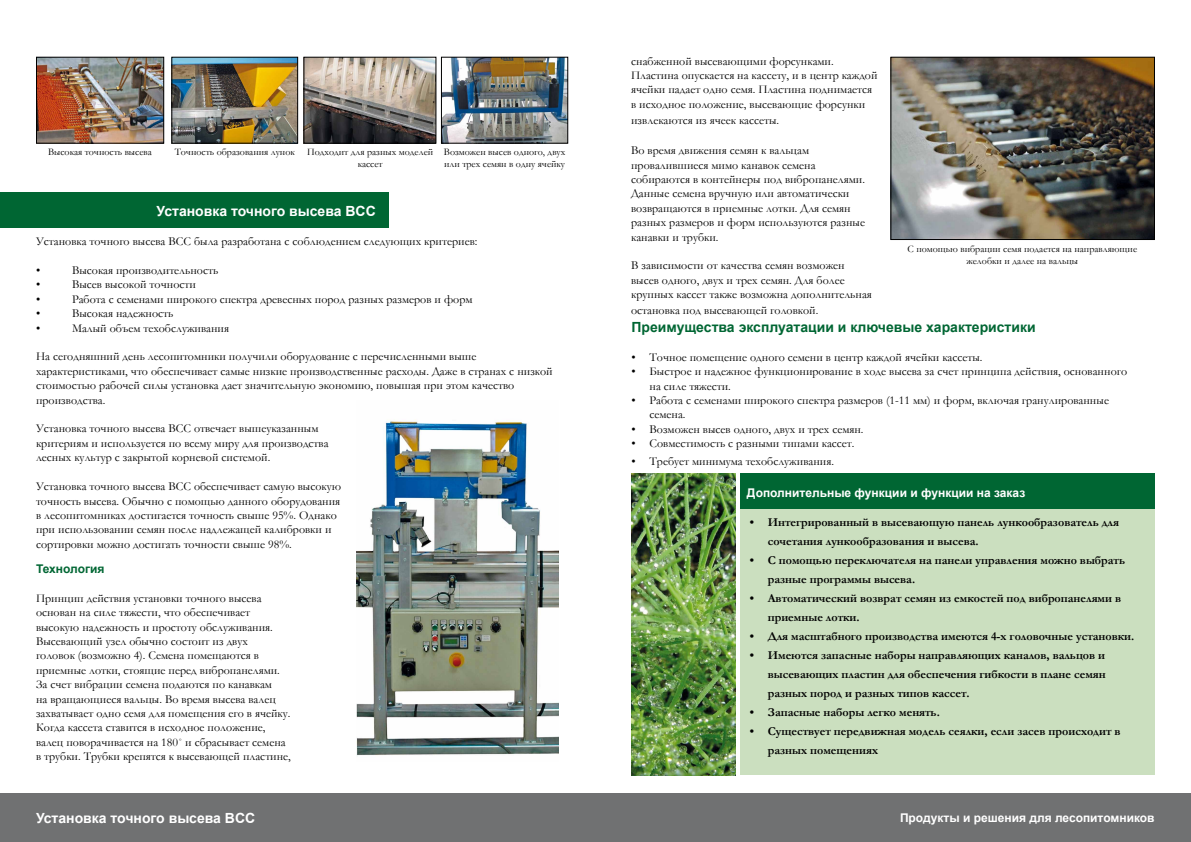
<style>
.page{position:relative;width:1191px;height:842px;background:#fff}
.page>*{position:absolute;margin:0;border:0;box-sizing:border-box;transform-origin:0 0}
.t1{font:700 14px "Arial";color:#fff}
.t2{font:700 14px "Arial";color:#063}
.t3{font:12px/14.4px "Garamond";color:#000}
.t4{font:700 12px/19px "Garamond";color:#000}
.t5{font:700 12px "Arial";color:#fff}
.t6{font:700 12px "Arial";color:#063}
.t7{font:10px/12px "Garamond";color:#000}
</style>
<div class="page">
<div style="left:0;top:192px;width:389px;height:36px;background:#063"></div>
<div style="left:0;top:793px;width:1191px;height:49px;background:#707172"></div>
<div style="left:740px;top:509px;width:414px;height:266px;background:#cbdfbf"></div>
<img style="left:631px;top:473px;width:105px;height:302px">
<div style="left:740px;top:473px;width:414px;height:36px;background:#063"></div>
<img style="left:892px;top:59px;width:261px;height:179px">
<div style="left:890px;top:57px;width:265px;height:183px;border:1px solid #000"></div>
<img style="left:38px;top:59px;width:124px;height:83px">
<div style="left:36px;top:57px;width:128px;height:87px;border:1px solid #000"></div>
<img style="left:173px;top:59px;width:123px;height:83px">
<div style="left:171px;top:57px;width:127px;height:87px;border:1px solid #000"></div>
<img style="left:305px;top:59px;width:129px;height:83px">
<div style="left:303px;top:57px;width:133px;height:87px;border:1px solid #000"></div>
<img style="left:443px;top:59px;width:123px;height:83px">
<div style="left:441px;top:57px;width:127px;height:87px;border:1px solid #000"></div>
<img style="left:356px;top:419px;width:203px;height:337px">
<p class="t7" style="left:48px;top:146px;width:105px">Высокая точность высева</p>
<p class="t7" style="left:358px;top:146px;width:77px;text-indent:-183px">Точность образования лунок Подходит для разных моделей кассет</p>
<p class="t7" style="left:444px;top:146px;width:123px">Возможен высев одного, двух или трех семян в одну ячейку</p>
<p class="t1" style="left:156px;top:202px;width:221px">Установка точного высева BCC</p>
<p class="t3" style="left:36px;top:234px;width:443px">Установка точного высева ВСС была разработана с соблюдением следующих критериев:</p>
<p class="t3" style="left:36px;top:263px;width:6px">•</p>
<p class="t3" style="left:72px;top:263px;width:148px">Высокая производительность</p>
<p class="t3" style="left:36px;top:277px;width:6px">•</p>
<p class="t3" style="left:72px;top:277px;width:125px">Высев высокой точности</p>
<p class="t3" style="left:36px;top:292px;width:6px">•</p>
<p class="t3" style="left:72px;top:292px;width:402px">Работа с семенами широкого спектра древесных пород разных размеров и форм</p>
<p class="t3" style="left:36px;top:306px;width:6px">•</p>
<p class="t3" style="left:72px;top:306px;width:103px">Высокая надежность</p>
<p class="t3" style="left:36px;top:320px;width:6px">•</p>
<p class="t3" style="left:72px;top:320px;width:158px">Малый объем техобслуживания</p>
<p class="t3" style="left:36px;top:349px;width:518px">На сегодняшний день лесопитомники получили оборудование с перечисленными выше характеристиками, что обеспечивает самые низкие производственные расходы. Даже в странах с низкой стоимостью рабочей силы установка дает значительную экономию, повышая при этом качество производства.</p>
<p class="t3" style="left:36px;top:421px;width:294px">Установка точного высева ВСС отвечает вышеуказанным критериям и используется по всему миру для производства лесных культур с закрытой корневой системой.</p>
<p class="t3" style="left:36px;top:479px;width:306px">Установка точного высева ВСС обеспечивает самую высокую точность высева. Обычно с помощью данного оборудования в лесопитомниках достигается точность свыше 95%. Однако при использовании семян после надлежащей калибровки и сортировки можно достигать точности свыше 98%.</p>
<p class="t6" style="left:36px;top:561px;width:70px">Технология</p>
<p class="t3" style="left:36px;top:590px;width:256px">Принцип действия установки точного высева основан на силе тяжести, что обеспечивает высокую надежность и простоту обслуживания.<br>Высевающий узел обычно состоит из двух<br>головок (возможно 4). Семена помещаются в приемные лотки, стоящие перед вибропанелями.<br>За счет вибрации семена подаются по канавкам<br>на вращающиеся вальцы. Во время высева валец захватывает одно семя для помещения его в ячейку.<br>Когда кассета ставится в исходное положение, валец поворачивается на 180˚ и сбрасывает семена в трубки. Трубки крепятся к высевающей пластине,</p>
<p class="t3" style="left:631px;top:53px;width:248px">снабженной высевающими форсунками.<br>Пластина опускается на кассету, и в центр каждой ячейки падает одно семя. Пластина поднимается в исходное положение, высевающие форсунки</p>
<p class="t3" style="left:631px;top:112px;width:150px">извлекаются из ячеек кассеты.</p>
<p class="t3" style="left:631px;top:143px;width:235px">Во время движения семян к вальцам провалившиеся мимо канавок семена собираются в контейнеры под вибропанелями.<br>Данные семена вручную или автоматически возвращаются в приемные лотки. Для семян разных размеров и форм используются разные канавки и трубки.</p>
<p class="t3" style="left:631px;top:258px;width:242px">В зависимости от качества семян возможен высев одного, двух и трех семян. Для более крупных кассет также возможна дополнительная</p>
<p class="t3" style="left:631px;top:303px;width:189px">остановка под высевающей головкой.</p>
<p class="t7" style="left:907px;top:243px;width:231px;text-align:center">С помощью вибрации семя подается на направляющие желобки и далее на вальцы</p>
<p class="t2" style="left:631px;top:318px;width:406px">Преимущества эксплуатации и ключевые характеристики</p>
<p class="t3" style="left:631px;top:349px;width:352px">• Точное помещение одного семени в центр каждой ячейки кассеты.</p>
<p class="t3" style="left:649px;top:364px;width:479px;text-indent:-18px">• Быстрое и надежное функционирование в ходе высева за счет принципа действия, основанного на силе тяжести.</p>
<p class="t3" style="left:649px;top:393px;width:461px;text-indent:-18px">• Работа с семенами широкого спектра размеров (1-11 мм) и форм, включая гранулированные семена.</p>
<p class="t3" style="left:631px;top:421px;width:234px">• Возможен высев одного, двух и трех семян.</p>
<p class="t3" style="left:631px;top:436px;width:224px">• Совместимость с разными типами кассет.</p>
<p class="t3" style="left:631px;top:454px;width:204px">• Требует минимума техобслуживания.</p>
<p class="t5" style="left:747px;top:485px;width:280px">Дополнительные функции и функции на заказ</p>
<p class="t4" style="left:767px;top:513px;width:353px;text-indent:-18px">• Интегрированный в высевающую панель лункообразователь для сочетания лункообразования и высева.</p>
<p class="t4" style="left:767px;top:551px;width:359px;text-indent:-18px">• С помощью переключателя на панели управления можно выбрать разные программы высева.</p>
<p class="t4" style="left:767px;top:589px;width:355px;text-indent:-18px">• Автоматический возврат семян из емкостей под вибропанелями в приемные лотки.</p>
<p class="t4" style="left:749px;top:627px;width:386px">• Для масштабного производства имеются 4-х головочные установки.</p>
<p class="t4" style="left:767px;top:646px;width:339px;text-align:justify;text-indent:-18px">• Имеются запасные наборы направляющих каналов, вальцов и высевающих пластин для обеспечения гибкости в плане семян разных пород и разных типов кассет.</p>
<p class="t4" style="left:749px;top:703px;width:191px">• Запасные наборы легко менять.</p>
<p class="t4" style="left:767px;top:722px;width:354px;text-indent:-18px">• Существует передвижная модель сеялки, если засев происходит в разных помещениях</p>
<p class="t1" style="left:36px;top:809px;width:221px">Установка точного высева BCC</p>
<p class="t5" style="left:900px;top:809px;width:256px">Продукты и решения для лесопитомников</p>
</div>
